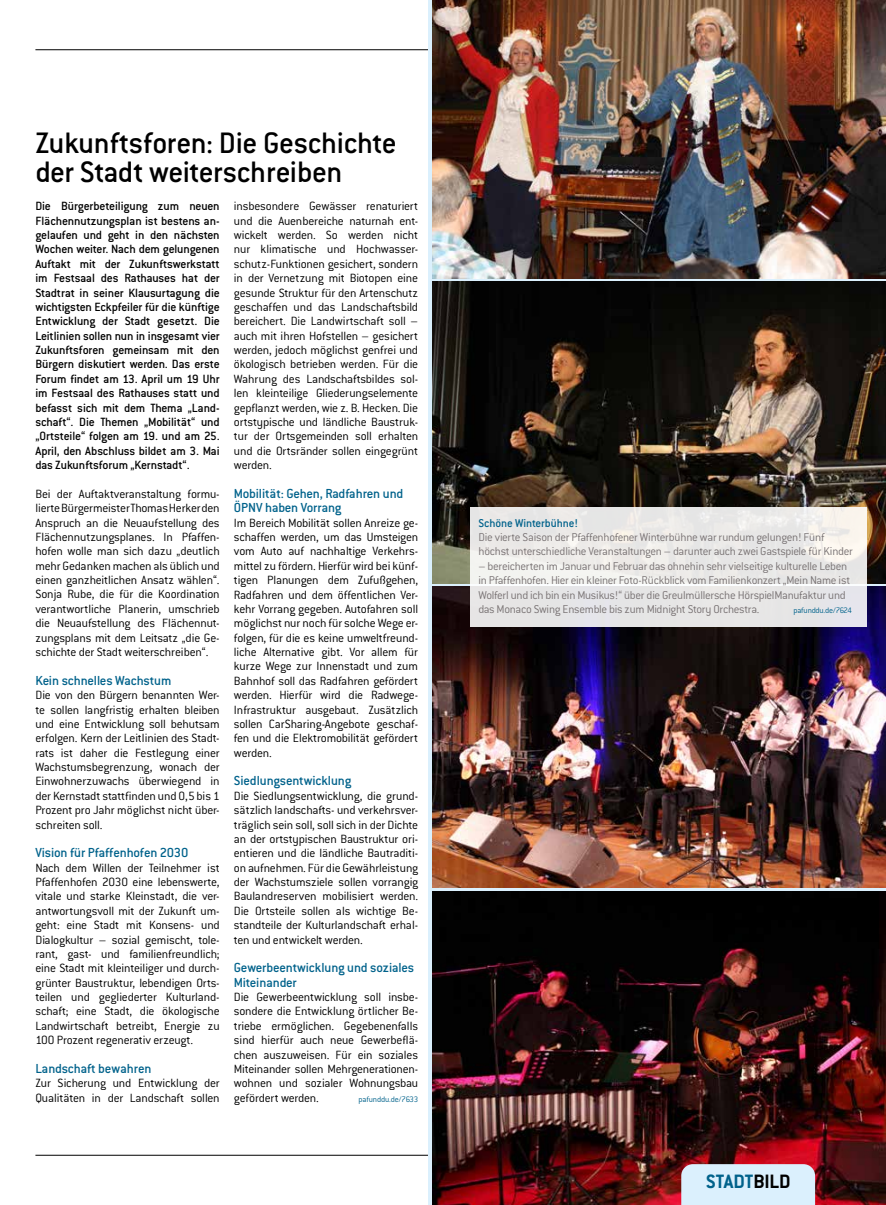
<style>
.page{position:relative;width:886px;height:1205px;background:#fff}
.page>*{position:absolute;margin:0;border:0;box-sizing:border-box;transform-origin:0 0}
.t1{font:500 32.5px/28.8px "Conduit ITC Std";letter-spacing:-.015em;color:#000}
.t2{font:500 21.25px "Conduit ITC Std";letter-spacing:-.02em;color:#00628b}
.t3{font:500 14.38px/14.4px "Conduit ITC Std";letter-spacing:-.015em;color:#00628b}
.t4{font:300 13.12px/14.4px "Conduit ITC Std";letter-spacing:-.015em;color:#000;text-align:justify}
.t5{font:500 13.12px/14.4px "Conduit ITC Std";letter-spacing:-.01em;color:#000;text-align:justify}
.t6{font:300 12.5px/14.4px "Conduit ITC Std";letter-spacing:-.025em;color:#797374}
.t7{font:500 12.5px "Conduit ITC Std";color:#00628b}
.t8{font:300 8.75px "Conduit ITC Std";letter-spacing:-.02em;color:#00628b}
.s1{color:#000}
</style>
<div class="page">
<hr style="left:35px;top:50px;width:706px;height:1px;background:#000">
<hr style="left:35px;top:1155px;width:492px;height:1px;background:#000">
<img style="left:432px;top:0;width:454px;height:278px">
<img style="left:432px;top:586px;width:454px;height:302px">
<img style="left:432px;top:282px;width:454px;height:301px">
<img style="left:432px;top:891px;width:454px;height:314px">
<div style="left:681px;top:1164px;width:134px;height:41px;background:#dbf0fd"></div>
<svg style="left:469px;top:508px;width:397px;height:119px;background:#eae9e8"></svg>
<h1 class="t1" style="left:35px;top:127px;width:363px">Zukunftsforen: Die Geschichte der Stadt weiterschreiben</h1>
<p class="t5" style="left:35px;top:199px;width:186px">Die Bürgerbeteiligung zum neuen Flächennutzungsplan ist bestens an&shy;gelaufen und geht in den nächsten Wochen weiter. Nach dem gelungenen Auftakt mit der Zukunftswerkstatt im Festsaal des Rathauses hat der Stadtrat in seiner Klausurtagung die wichtigsten Eckpfeiler für die künftige Entwicklung der Stadt gesetzt. Die Leitlinien sollen nun in insgesamt vier Zukunftsforen gemeinsam mit den Bürgern diskutiert werden. Das erste Forum findet am 13. April um 19 Uhr im Festsaal des Rathauses statt und befasst sich mit dem Thema „Land&shy;schaft“. Die Themen „Mobilität“ und „Ortsteile“ folgen am 19. und am 25.<br>April, den Abschluss bildet am 3. Mai das Zukunftsforum „Kernstadt“.</p>
<p class="t4" style="left:35px;top:486px;width:186px">Bei der Auftaktveranstaltung formu&shy;lierte Bürgermeister Thomas Herker den Anspruch an die Neuaufstellung des Flächennutzungsplanes. In Pfaffen&shy;hofen wolle man sich dazu „deutlich mehr Gedanken machen als üblich und einen ganzheitlichen Ansatz wählen“.<br>Sonja Rube, die für die Koordination verantwortliche Planerin, umschrieb die Neuaufstellung des Flächennut&shy;zungsplans mit dem Leitsatz „die Ge&shy;schichte der Stadt weiterschreiben“.</p>
<p class="t3" style="left:35px;top:673px;width:138px">Kein schnelles Wachstum</p>
<p class="t4" style="left:35px;top:687px;width:186px">Die von den Bürgern benannten Wer&shy;te sollen langfristig erhalten bleiben und eine Entwicklung soll behutsam erfolgen. Kern der Leitlinien des Stadt&shy;rats ist daher die Festlegung einer Wachstumsbegrenzung, wonach der Einwohnerzuwachs überwiegend in der Kernstadt stattfinden und 0,5 bis 1<br>Prozent pro Jahr möglichst nicht über&shy;schreiten soll.</p>
<p class="t3" style="left:35px;top:845px;width:154px">Vision für Pfaffenhofen 2030</p>
<p class="t4" style="left:35px;top:860px;width:186px">Nach dem Willen der Teilnehmer ist Pfaffenhofen 2030 eine lebenswerte, vitale und starke Kleinstadt, die ver&shy;antwortungsvoll mit der Zukunft um&shy;geht: eine Stadt mit Konsens- und Dialogkultur – sozial gemischt, tole&shy;rant, gast- und familienfreundlich; eine Stadt mit kleinteiliger und durch&shy;grünter Baustruktur, lebendigen Orts&shy;teilen und gegliederter Kulturland&shy;schaft; eine Stadt, die ökologische Landwirtschaft betreibt, Energie zu 100 Prozent regenerativ erzeugt.</p>
<p class="t3" style="left:35px;top:1061px;width:118px">Landschaft bewahren</p>
<p class="t4" style="left:35px;top:1075px;width:186px">Zur Sicherung und Entwicklung der<br>Qualitäten in der Landschaft sollen</p>
<p class="t4" style="left:234px;top:199px;width:186px">insbesondere Gewässer renaturiert und die Auenbereiche naturnah ent&shy;wickelt werden. So werden nicht nur klimatische und Hochwasser&shy;schutz-Funktionen gesichert, sondern in der Vernetzung mit Biotopen eine gesunde Struktur für den Artenschutz geschaffen und das Landschaftsbild bereichert. Die Landwirtschaft soll – auch mit ihren Hofstellen – gesichert werden, jedoch möglichst genfrei und ökologisch betrieben werden. Für die Wahrung des Landschaftsbildes sol&shy;len kleinteilige Gliederungselemente gepflanzt werden, wie z. B. Hecken. Die ortstypische und ländliche Baustruk&shy;tur der Ortsgemeinden soll erhalten und die Ortsränder sollen eingegrünt werden.</p>
<p class="t3" style="left:234px;top:486px;width:171px">Mobilität: Gehen, Radfahren und<br>ÖPNV haben Vorrang</p>
<p class="t4" style="left:234px;top:515px;width:186px">Im Bereich Mobilität sollen Anreize ge&shy;schaffen werden, um das Umsteigen vom Auto auf nachhaltige Verkehrs&shy;mittel zu fördern. Hierfür wird bei künf&shy;tigen Planungen dem Zufußgehen, Radfahren und dem öffentlichen Ver&shy;kehr Vorrang gegeben. Autofahren soll möglichst nur noch für solche Wege er&shy;folgen, für die es keine umweltfreund&shy;liche Alternative gibt. Vor allem für kurze Wege zur Innenstadt und zum Bahnhof soll das Radfahren gefördert werden. Hierfür wird die Radwege-Infrastruktur ausgebaut. Zusätzlich sollen CarSharing-Angebote geschaf&shy;fen und die Elektromobilität gefördert werden.</p>
<p class="t3" style="left:234px;top:773px;width:119px">Siedlungsentwicklung</p>
<p class="t4" style="left:234px;top:788px;width:186px">Die Siedlungsentwicklung, die grund&shy;sätzlich landschafts- und verkehrsver&shy;träglich sein soll, soll sich in der Dichte an der ortstypischen Baustruktur ori&shy;entieren und die ländliche Bautraditi&shy;on aufnehmen. Für die Gewährleistung der Wachstumsziele sollen vorrangig Baulandreserven mobilisiert werden.<br>Die Ortsteile sollen als wichtige Be&shy;standteile der Kulturlandschaft erhal&shy;ten und entwickelt werden.</p>
<p class="t3" style="left:234px;top:960px;width:182px">Gewerbeentwicklung und soziales<br>Miteinander</p>
<p class="t4" style="left:234px;top:989px;width:186px">Die Gewerbeentwicklung soll insbe&shy;sondere die Entwicklung örtlicher Be&shy;triebe ermöglichen. Gegebenenfalls sind hierfür auch neue Gewerbeflä&shy;chen auszuweisen. Für ein soziales Miteinander sollen Mehrgenerationen&shy;wohnen und sozialer Wohnungsbau gefördert werden.</p>
<p class="t8" style="left:358px;top:1093px;width:61px">pafunddu.de/7633</p>
<p class="t7" style="left:478px;top:515px;width:101px">Schöne Winterbühne!</p>
<p class="t6" style="left:478px;top:529px;width:376px">Die vierte Saison der Pfaffenhofener Winterbühne war rundum gelungen! Fünf höchst unterschiedliche Veranstaltungen – darunter auch zwei Gastspiele für Kinder</p>
<p class="t6" style="left:478px;top:558px;width:373px">– bereicherten im Januar und Februar das ohnehin sehr vielseitige kulturelle Leben in Pfaffenhofen. Hier ein kleiner Foto-Rückblick vom Familienkonzert „Mein Name ist Wolferl und ich bin ein Musikus!“ über die Greulmüllersche HörspielManufaktur und das Monaco Swing Ensemble bis zum Midnight Story Orchestra.</p>
<p class="t8" style="left:793px;top:605px;width:60px">pafunddu.de/7624</p>
<h2 class="t2" style="left:707px;top:1169px;width:83px">STADT<span class="s1">BILD</span></h2>
</div>
